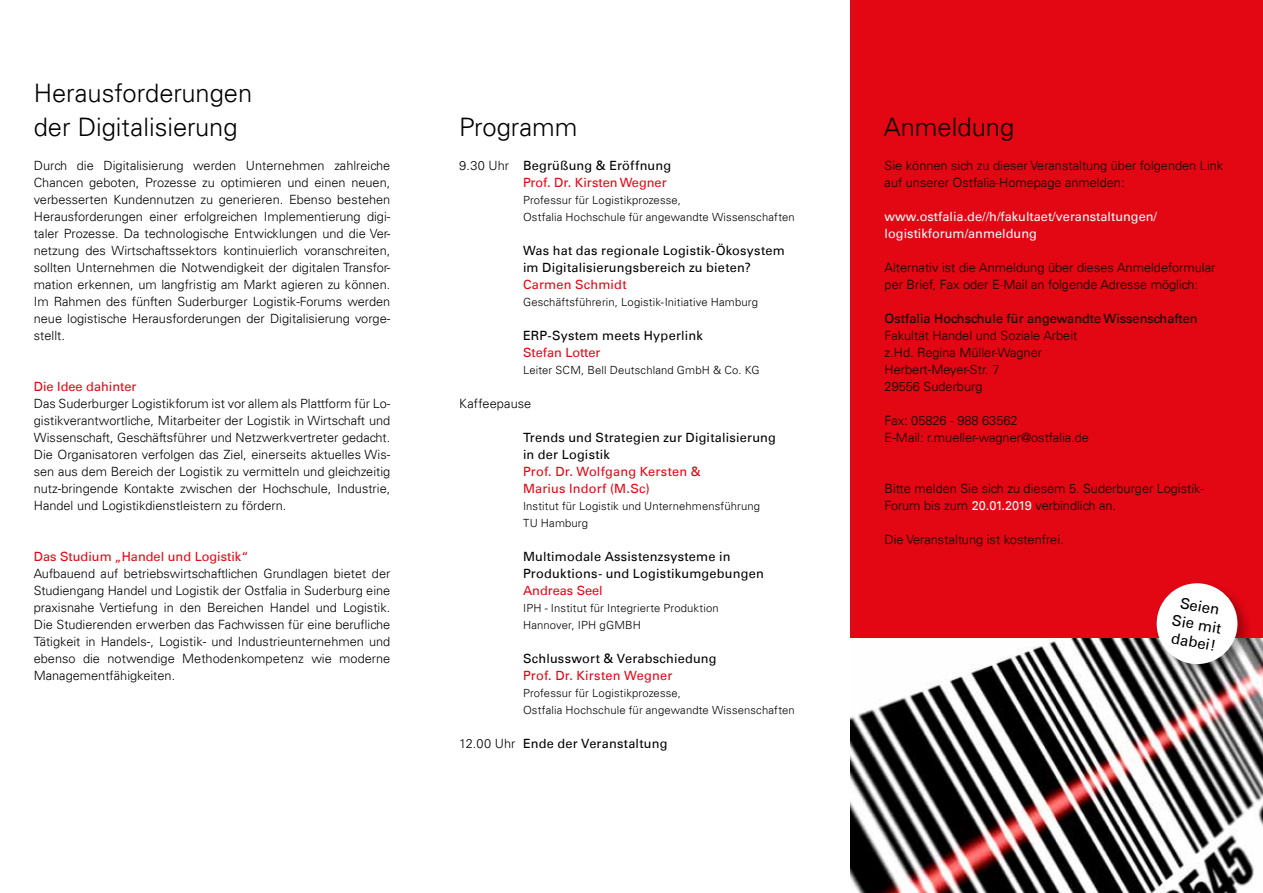
<style>
.page{position:relative;width:1263px;height:893px;background:#fff}
.page>*{position:absolute;margin:0;border:0;box-sizing:border-box;transform-origin:0 0}
.t1{font:300 25.5px/34px "Univers LT";color:#000}
.t2{font:15px/18px "Univers LT";color:#000;text-align:center}
.t3{font:300 12.75px/17px "Univers LT";color:#000}
.t4{font:12.75px/17px "Univers LT";letter-spacing:.015em;color:#000}
.t5{font:12.75px/17px "Univers LT";color:#e30613}
.t6{font:12.75px/17px "Univers LT";color:#fff}
.t7{font:300 11.25px/17px "Univers LT";letter-spacing:.01em;color:#000}
.s1{font-weight:300;color:#000}
.s2{color:#000}
.s3{font-weight:300}
.s4{font-weight:400;color:#fff}
</style>
<div class="page">
<div style="left:850px;top:0;width:413px;height:893px;background:#e30613"></div>
<img style="left:850px;top:639px;width:413px;height:254px">
<div style="left:1154px;top:580px;width:98px;height:99px;background:#000;opacity:.31"></div>
<div style="left:1157px;top:583px;width:80px;height:81px;background:#fff;border-radius:50%"></div>
<h1 class="t1" style="left:34px;top:76px;width:220px">Herausforderungen der Digitalisierung</h1>
<p class="t3" style="left:34px;top:157px;width:358px;text-align:justify">Durch die Digitalisierung werden Unternehmen zahlreiche Chancen geboten, Prozesse zu optimieren und einen neuen, verbesserten Kundennutzen zu generieren. Ebenso bestehen Herausforderungen einer erfolgreichen Implementierung digi&shy;taler Prozesse. Da technologische Entwicklungen und die Ver&shy;netzung des Wirtschaftssektors kontinuierlich voranschreiten, sollten Unternehmen die Notwendigkeit der digitalen Transfor&shy;mation erkennen, um langfristig am Markt agieren zu können.<br>Im Rahmen des fünften Suderburger Logistik-Forums werden neue logistische Herausforderungen der Digitalisierung vorge&shy;stellt.</p>
<p class="t5" style="left:34px;top:378px;width:104px">Die Idee dahinter</p>
<p class="t3" style="left:34px;top:395px;width:358px;text-align:justify">Das Suderburger Logistikforum ist vor allem als Plattform für Lo&shy;gistikverantwortliche, Mitarbeiter der Logistik in Wirtschaft und Wissenschaft, Geschäftsführer und Netzwerkvertreter gedacht.<br>Die Organisatoren verfolgen das Ziel, einerseits aktuelles Wis&shy;sen aus dem Bereich der Logistik zu vermitteln und gleichzeitig nutz-bringende Kontakte zwischen der Hochschule, Industrie, Handel und Logistikdienstleistern zu fördern.</p>
<p class="t5" style="left:34px;top:548px;width:216px">Das Studium „Handel und Logistik“</p>
<p class="t3" style="left:34px;top:565px;width:358px;text-align:justify">Aufbauend auf betriebswirtschaftlichen Grundlagen bietet der Studiengang Handel und Logistik der Ostfalia in Suderburg eine praxisnahe Vertiefung in den Bereichen Handel und Logistik.<br>Die Studierenden erwerben das Fachwissen für eine berufliche Tätigkeit in Handels-, Logistik- und Industrieunternehmen und ebenso die notwendige Methodenkompetenz wie moderne Managementfähigkeiten.</p>
<h1 class="t1" style="left:459px;top:110px;width:120px">Programm</h1>
<h1 class="t1" style="left:884px;top:110px;width:132px">Anmeldung</h1>
<p class="t5" style="left:523px;top:157px;width:150px;text-indent:-64px"><span class="s1">9.30 Uhr</span> <span class="s2">Begrüßung &amp; Eröffnung<br></span>Prof. Dr. Kirsten Wegner</p>
<p class="t7" style="left:523px;top:192px;width:273px">Professur für Logistikprozesse,<br>Ostfalia Hochschule für angewandte Wissenschaften</p>
<p class="t4" style="left:523px;top:242px;width:263px">Was hat das regionale Logistik-Ökosystem im Digitalisierungsbereich zu bieten?</p>
<p class="t5" style="left:523px;top:276px;width:105px">Carmen Schmidt</p>
<p class="t7" style="left:523px;top:294px;width:236px">Geschäftsführerin, Logistik-Initiative Hamburg</p>
<p class="t4" style="left:523px;top:327px;width:181px">ERP-System meets Hyperlink</p>
<p class="t5" style="left:523px;top:344px;width:79px">Stefan Lotter</p>
<p class="t7" style="left:523px;top:362px;width:238px">Leiter SCM, Bell Deutschland GmbH &amp; Co. KG</p>
<p class="t3" style="left:459px;top:395px;width:74px">Kaffeepause</p>
<p class="t4" style="left:523px;top:429px;width:254px">Trends und Strategien zur Digitalisierung in der Logistik</p>
<p class="t5" style="left:523px;top:463px;width:179px">Prof. Dr. Wolfgang Kersten &amp;<br>Marius Indorf (M.Sc)</p>
<p class="t7" style="left:523px;top:498px;width:239px">Institut für Logistik und Unternehmensführung<br>TU Hamburg</p>
<p class="t4" style="left:523px;top:548px;width:242px">Multimodale Assistenzsysteme in<br>Produktions- und Logistikumgebungen</p>
<p class="t5" style="left:523px;top:582px;width:81px">Andreas Seel</p>
<p class="t7" style="left:523px;top:600px;width:197px">IPH - Institut für Integrierte Produktion<br>Hannover, IPH gGMBH</p>
<p class="t4" style="left:523px;top:650px;width:195px">Schlusswort &amp; Verabschiedung</p>
<p class="t5" style="left:523px;top:667px;width:151px">Prof. Dr. Kirsten Wegner</p>
<p class="t7" style="left:523px;top:685px;width:273px">Professur für Logistikprozesse,<br>Ostfalia Hochschule für angewandte Wissenschaften</p>
<p class="t4" style="left:459px;top:735px;width:210px"><span class="s3">12.00 Uhr</span> Ende der Veranstaltung</p>
<p class="t3" style="left:885px;top:157px;width:340px">Sie können sich zu dieser Veranstaltung über folgenden Link auf unserer Ostfalia-Homepage anmelden:</p>
<p class="t6" style="left:885px;top:208px;width:274px">www.ostfalia.de//h/fakultaet/veranstaltungen/ logistikforum/anmeldung</p>
<p class="t3" style="left:885px;top:259px;width:332px">Alternativ ist die Anmeldung über dieses Anmeldeformular per Brief, Fax oder E-Mail an folgende Adresse möglich:</p>
<p class="t4" style="left:885px;top:310px;width:314px">Ostfalia Hochschule für angewandte Wissenschaften</p>
<p class="t3" style="left:885px;top:327px;width:194px">Fakultät Handel und Soziale Arbeit z.Hd. Regina Müller-Wagner<br>Herbert-Meyer-Str. 7<br>29556 Suderburg</p>
<p class="t3" style="left:885px;top:412px;width:206px">Fax: 05826 - 988 63562<br>E-Mail: r.mueller-wagner@ostfalia.de</p>
<p class="t3" style="left:885px;top:480px;width:321px;line-height:16.5px">Bitte melden Sie sich zu diesem 5. Suderburger Logistik-<br>Forum bis zum <span class="s4">20.01.2019</span> verbindlich an.</p>
<p class="t3" style="left:885px;top:531px;width:181px">Die Veranstaltung ist kostenfrei.</p>
<p class="t2" style="left:1177px;top:593px;width:52px;rotate:10deg">Seien<br>Sie mit dabei!</p>
</div>
